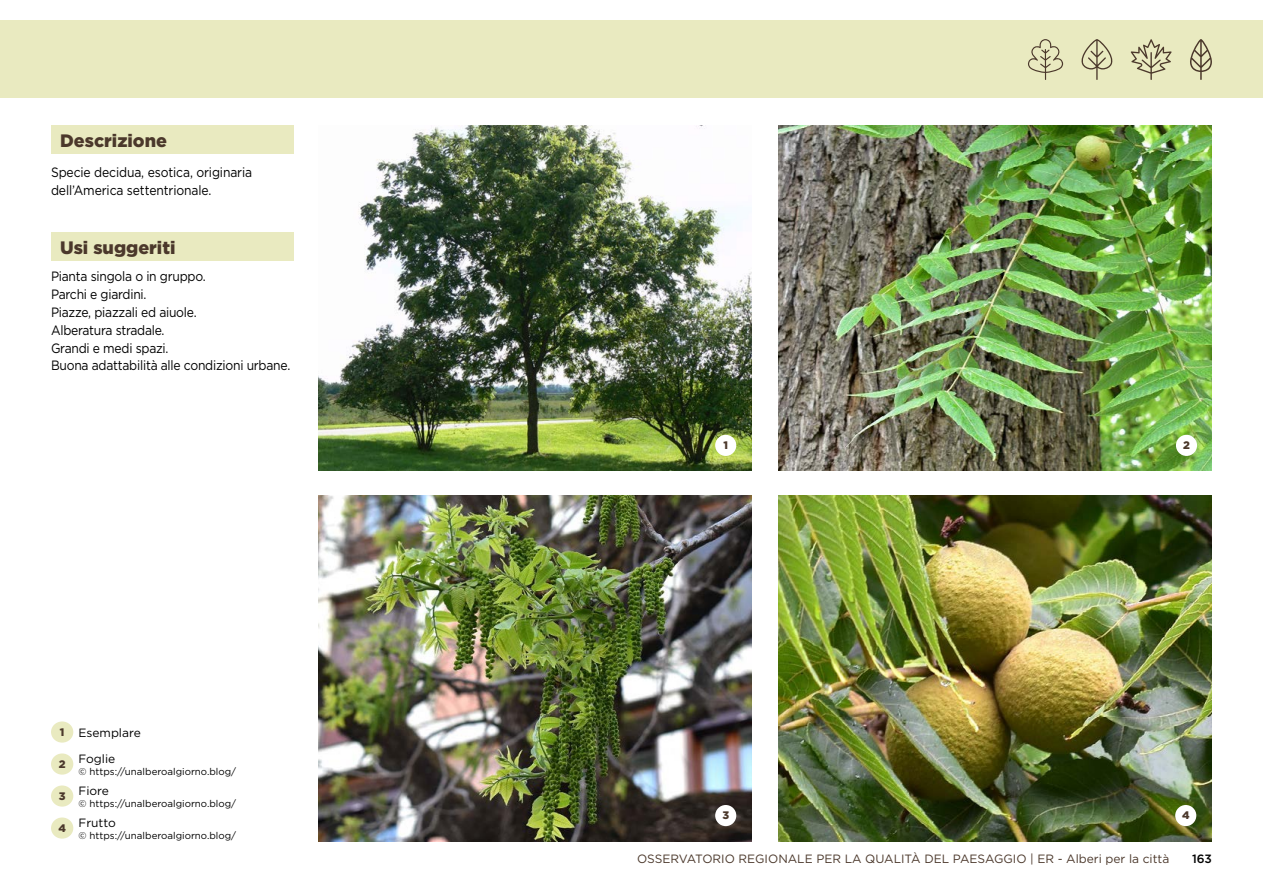
<style>
.page{position:relative;width:1263px;height:893px;background:#fff}
.page>*{position:absolute;margin:0;border:0;box-sizing:border-box;transform-origin:0 0}
.t1{font:900 18px "Gotham";color:#4b382b}
.t2{font:13.5px/18px "Gotham";letter-spacing:-.02em;color:#000;scale:.9 1}
.t3{font:12px "Gotham";color:#4b382b}
.t4{font:12px/26.2px "Gotham";color:#000;text-align:center}
.t5{font:500 12px "Gotham";color:#000}
.t6{font:900 10.95px "Gotham";color:#4b382b}
.t7{font:9.75px "Gotham";color:#000}
.s1{font-weight:900;font-size:10.95px;color:#4b382b}
</style>
<div class="page">
<div style="left:0;top:20px;width:1263px;height:77px;background:#e9eac0"></div>
<svg style="left:1081px;top:39px;width:32px;height:41px"></svg>
<svg style="left:1131px;top:39px;width:40px;height:41px"></svg>
<svg style="left:1190px;top:39px;width:22px;height:41px"></svg>
<svg style="left:1028px;top:39px;width:35px;height:41px"></svg>
<div style="left:51px;top:232px;width:242px;height:29px;background:#e9eac0"></div>
<div style="left:51px;top:125px;width:242px;height:29px;background:#e9eac0"></div>
<img style="left:318px;top:125px;width:433px;height:346px">
<img style="left:779px;top:125px;width:433px;height:346px">
<img style="left:779px;top:496px;width:433px;height:345px">
<img style="left:318px;top:496px;width:433px;height:345px">
<div style="left:715px;top:435px;width:21px;height:21px;background:#fff;border-radius:50%"></div>
<div style="left:1176px;top:435px;width:21px;height:21px;background:#fff;border-radius:50%"></div>
<div style="left:715px;top:805px;width:21px;height:21px;background:#fff;border-radius:50%"></div>
<div style="left:1175px;top:805px;width:21px;height:21px;background:#fff;border-radius:50%"></div>
<div style="left:51px;top:721px;width:22px;height:22px;background:#e9eac0;border-radius:50%"></div>
<div style="left:51px;top:753px;width:22px;height:22px;background:#e9eac0;border-radius:50%"></div>
<div style="left:51px;top:785px;width:22px;height:22px;background:#e9eac0;border-radius:50%"></div>
<div style="left:51px;top:817px;width:22px;height:22px;background:#e9eac0;border-radius:50%"></div>
<h1 class="t1" style="left:60px;top:128px;width:108px">Descrizione</h1>
<p class="t2" style="left:51px;top:163px;width:225px">Specie decidua, esotica, originaria dell’America settentrionale.</p>
<h1 class="t1" style="left:60px;top:235px;width:117px">Usi suggeriti</h1>
<p class="t2" style="left:51px;top:266px;width:267px">Pianta singola o in gruppo.<br>Parchi e giardini.<br>Piazze, piazzali ed aiuole.<br>Alberatura stradale.<br>Grandi e medi spazi.<br>Buona adattabilità alle condizioni urbane.</p>
<p class="t4" style="left:60px;top:719px;width:82px"><span class="s1">1</span> Esemplare<br>Foglie</p>
<p class="t7" style="left:78px;top:765px;width:159px">© https://unalberoalgiorno.blog/</p>
<p class="t6" style="left:59px;top:756px;width:8px">2</p>
<p class="t6" style="left:59px;top:788px;width:8px">3</p>
<p class="t6" style="left:58px;top:821px;width:9px">4</p>
<p class="t4" style="left:78px;top:777px;width:32px">Fiore</p>
<p class="t7" style="left:78px;top:797px;width:159px">© https://unalberoalgiorno.blog/</p>
<p class="t4" style="left:78px;top:809px;width:39px">Frutto</p>
<p class="t7" style="left:78px;top:829px;width:159px">© https://unalberoalgiorno.blog/</p>
<p class="t6" style="left:723px;top:438px;width:6px">1</p>
<p class="t6" style="left:1183px;top:438px;width:8px">2</p>
<p class="t6" style="left:722px;top:808px;width:8px">3</p>
<p class="t6" style="left:1182px;top:808px;width:9px">4</p>
<p class="t3" style="left:637px;top:851px;width:534px">OSSERVATORIO REGIONALE PER LA QUALITÀ DEL PAESAGGIO | ER - Alberi per la città</p>
<p class="t5" style="left:1192px;top:850px;width:21px">163</p>
</div>
